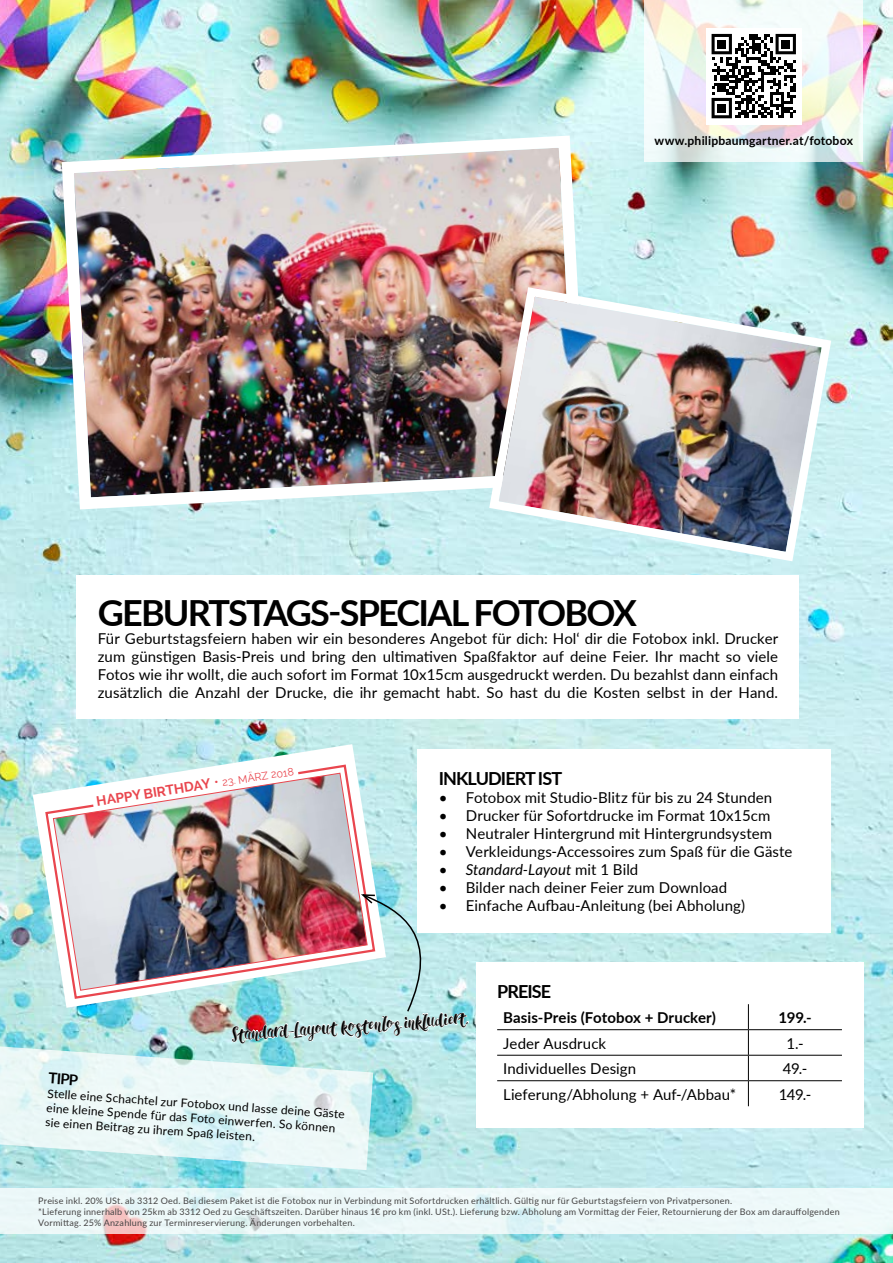
<style>
.page{position:relative;width:893px;height:1263px;background:#fff}
.page>*{position:absolute;margin:0;border:0;box-sizing:border-box;transform-origin:0 0}
.t1{font:700 36px "Lato";letter-spacing:-.05em;color:#000}
.t2{font:19.5px "Rachel";color:#000}
.t3{font:700 18px "Lato";letter-spacing:-.05em;color:#000}
.t4{font:15px/18px "Lato";letter-spacing:.005em;color:#000;text-align:justify}
.t5{font:700 15px "Lato";letter-spacing:.005em;color:#000}
.t6{font:italic 15px "Lato";letter-spacing:.005em;color:#000}
.t7{font:700 13.65px "Raleway";color:#e9464e}
.t8{font:700 12.15px "Lato";letter-spacing:.015em;color:#000}
.t9{font:12px/14.4px "Lato";color:#000}
.t10{font:9px/10.8px "Lato";letter-spacing:.025em;color:#454444}
.s1{font-weight:300}
.s2{font-weight:400;font-size:10.65px}
.s3{font-style:normal}
</style>
<div class="page">
<img style="left:0;top:0;width:893px;height:1263px">
<div style="left:77px;top:575px;width:722px;height:144px;background:#fff"></div>
<div style="left:417px;top:749px;width:414px;height:183px;background:#fff"></div>
<svg style="left:0;top:1045px;width:373px;height:125px;background:#daf1f1"></svg>
<div style="left:476px;top:962px;width:387px;height:165px;background:#fff"></div>
<hr style="left:497px;top:1029px;width:251px;height:1px;background:#000">
<hr style="left:748px;top:1029px;width:94px;height:1px;background:#000">
<svg style="left:748px;top:1004px;width:1px;height:102px"></svg>
<hr style="left:497px;top:1055px;width:251px;height:1px;background:#000">
<hr style="left:748px;top:1055px;width:94px;height:1px;background:#000">
<hr style="left:497px;top:1080px;width:251px;height:1px;background:#000">
<hr style="left:748px;top:1080px;width:94px;height:1px;background:#000">
<img style="left:56px;top:129px;width:538px;height:386px">
<img style="left:484px;top:282px;width:352px;height:284px">
<svg style="left:33px;top:744px;width:353px;height:264px"></svg>
<svg style="left:44px;top:763px;width:333px;height:237px"></svg>
<img style="left:53px;top:772px;width:315px;height:219px">
<img style="left:231px;top:893px;width:238px;height:165px">
<svg style="left:0;top:1188px;width:893px;height:46px;fill:#edf8f9"></svg>
<svg style="left:644px;top:0;width:219px;height:162px"></svg>
<div style="left:706px;top:28px;width:96px;height:96px;background:#fff"></div>
<svg style="left:712px;top:34px;width:84px;height:84px"></svg>
<div style="left:717px;top:40px;width:9px;height:8px;background:#000"></div>
<div style="left:781px;top:40px;width:9px;height:8px;background:#000"></div>
<div style="left:717px;top:104px;width:9px;height:8px;background:#000"></div>
<p class="t8" style="left:654px;top:132px;width:200px">www.philipbaumgartner.at/fotobox</p>
<h1 class="t1" style="left:98px;top:586px;width:540px">GEBURTSTAGS-SPECIAL FOTOBOX</h1>
<p class="t4" style="left:98px;top:628px;width:682px">Für Geburtstagsfeiern haben wir ein besonderes Angebot für dich: Hol‘ dir die Fotobox inkl. Drucker zum günstigen Basis-Preis und bring den ultimativen Spaßfaktor auf deine Feier. Ihr macht so viele Fotos wie ihr wollt, die auch sofort im Format 10x15cm ausgedruckt werden. Du bezahlst dann einfach zusätzlich die Anzahl der Drucke, die ihr gemacht habt. So hast du die Kosten selbst in der Hand.</p>
<p class="t7" style="left:95px;top:794px;width:201px;rotate:-9deg">HAPPY BIRTHDAY <span class="s1">•</span> <span class="s2">23. MÄRZ 2018</span></p>
<p class="t3" style="left:439px;top:765px;width:125px">INKLUDIERT IST</p>
<p class="t4" style="left:439px;top:788px;width:335px">• Fotobox mit Studio-Blitz für bis zu 24 Stunden</p>
<p class="t4" style="left:439px;top:806px;width:333px">• Drucker für Sofortdrucke im Format 10x15cm</p>
<p class="t4" style="left:439px;top:824px;width:335px">• Neutraler Hintergrund mit Hintergrundsystem</p>
<p class="t4" style="left:439px;top:842px;width:355px">• Verkleidungs-Accessoires zum Spaß für die Gäste</p>
<p class="t6" style="left:439px;top:859px;width:201px">• Standard-Layout <span class="s3">mit 1 Bild</span></p>
<p class="t4" style="left:439px;top:878px;width:290px">• Bilder nach deiner Feier zum Download</p>
<p class="t4" style="left:439px;top:896px;width:308px">• Einfache Aufbau-Anleitung (bei Abholung)</p>
<h2 class="t2" style="left:231px;top:1022px;width:238px;rotate:-4deg">Standard-Layout kostenlos inkludiert.</h2>
<p class="t5" style="left:49px;top:1067px;width:31px;rotate:4deg">TIPP</p>
<p class="t9" style="left:48px;top:1085px;width:300px;rotate:4deg">Stelle eine Schachtel zur Fotobox und lasse deine Gäste eine kleine Spende für das Foto einwerfen. So können sie einen Beitrag zu ihrem Spaß leisten.</p>
<p class="t3" style="left:497px;top:978px;width:56px">PREISE</p>
<p class="t5" style="left:503px;top:1006px;width:214px">Basis-Preis (Fotobox + Drucker)</p>
<p class="t5" style="left:778px;top:1006px;width:35px">199.-</p>
<p class="t4" style="left:503px;top:1033px;width:105px">Jeder Ausdruck</p>
<p class="t4" style="left:786px;top:1033px;width:19px">1.-</p>
<p class="t4" style="left:503px;top:1059px;width:134px">Individuelles Design</p>
<p class="t4" style="left:783px;top:1059px;width:26px">49.-</p>
<p class="t4" style="left:503px;top:1084px;width:235px">Lieferung/Abholung + Auf-/Abbau*</p>
<p class="t4" style="left:779px;top:1084px;width:34px">149.-</p>
<p class="t10" style="left:38px;top:1195px;width:803px">Preise inkl. 20% USt. ab 3312 Oed. Bei diesem Paket ist die Fotobox nur in Verbindung mit Sofortdrucken erhältlich. Gültig nur für Geburtstagsfeiern von Privatpersonen.<br>*Lieferung innerhalb von 25km ab 3312 Oed zu Geschäftszeiten. Darüber hinaus 1€ pro km (inkl. USt.). Lieferung bzw. Abholung am Vormittag der Feier, Retournierung der Box am darauffolgenden<br>Vormittag. 25% Anzahlung zur Terminreservierung. Änderungen vorbehalten.</p>
</div>
